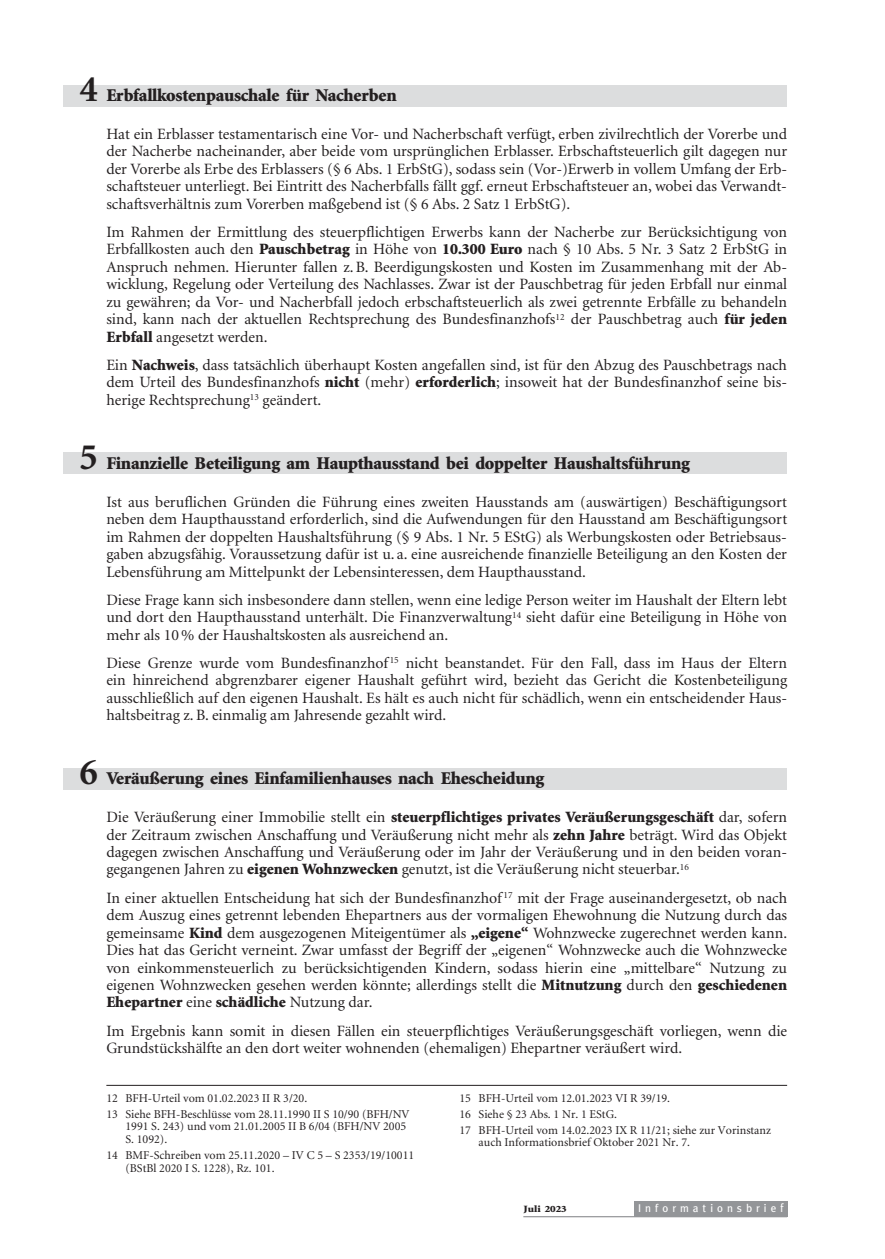
<style>
.page{position:relative;width:885px;height:1259px;background:#fff}
.page>*{position:absolute;margin:0;border:0;box-sizing:border-box;transform-origin:0 0}
.t1{font:900 18px "Minion";letter-spacing:-.015em;color:#231f20}
.t2{font:15.75px/17.4px "Minion";color:#231f20;text-align:justify}
.t3{font:12px/15.9px "Minion";color:#231f20}
.t4{font:11.25px "Meta";letter-spacing:.36em;color:#fff}
.t5{font:900 9.6px "Minion";color:#231f20;scale:1.15 1}
.s1{font-weight:700;font-size:37.5px}
.s2{font-weight:900}
.s3{font-size:12px}
</style>
<div class="page">
<div style="left:64px;top:85px;width:723px;height:21px;background:#dcddde"></div>
<div style="left:64px;top:452px;width:723px;height:22px;background:#dcddde"></div>
<div style="left:64px;top:768px;width:723px;height:21px;background:#dcddde"></div>
<div style="left:634px;top:1200px;width:153px;height:16px;background:#939598"></div>
<hr style="left:523px;top:1216px;width:264px;height:1px;background:#939598">
<hr style="left:106px;top:1085px;width:681px;height:1px;background:#231f20">
<p class="t1" style="left:79px;top:88px;width:319px"><span class="s1">4</span> Erbfallkostenpauschale für Nacherben</p>
<p class="t2" style="left:106px;top:126px;width:682px">Hat ein Erblasser testamentarisch eine Vor- und Nacherbschaft verfügt, erben zivilrechtlich der Vorerbe und der Nacherbe nacheinander, aber beide vom ursprünglichen Erblasser. Erbschaftsteuerlich gilt dagegen nur der Vorerbe als Erbe des Erblassers (§ 6 Abs. 1 ErbStG), sodass sein (Vor-)Erwerb in vollem Umfang der Erb&shy;schaftsteuer unterliegt. Bei Eintritt des Nacherbfalls fällt ggf. erneut Erbschaftsteuer an, wobei das Verwandt&shy;schaftsverhältnis zum Vorerben maßgebend ist (§ 6 Abs. 2 Satz 1 ErbStG).</p>
<p class="t2" style="left:106px;top:225px;width:682px">Im Rahmen der Ermittlung des steuerpflichtigen Erwerbs kann der Nacherbe zur Berücksichtigung von Erbfallkosten auch den <span class="s2">Pauschbetrag</span> in Höhe von <span class="s2">10.300 Euro</span> nach § 10 Abs. 5 Nr. 3 Satz 2 ErbStG in Anspruch nehmen. Hierunter fallen z. B. Beerdigungskosten und Kosten im Zusammenhang mit der Ab&shy;wicklung, Regelung oder Verteilung des Nachlasses. Zwar ist der Pauschbetrag für jeden Erbfall nur einmal zu gewähren; da Vor- und Nacherbfall jedoch erbschaftsteuerlich als zwei getrennte Erbfälle zu behandeln sind, kann nach der aktuellen Rechtsprechung des Bundesfinanzhofs<sup>12</sup> der Pauschbetrag auch <span class="s2">für jeden Erbfall</span> angesetzt werden.</p>
<p class="t2" style="left:106px;top:357px;width:682px">Ein <span class="s2">Nachweis</span>, dass tatsächlich überhaupt Kosten angefallen sind, ist für den Abzug des Pauschbetrags nach dem Urteil des Bundesfinanzhofs <span class="s2">nicht</span> (mehr) <span class="s2">erforderlich</span>; insoweit hat der Bundesfinanzhof seine bis&shy;herige Rechtsprechung<sup>13</sup> geändert.</p>
<p class="t1" style="left:79px;top:456px;width:612px"><span class="s1">5</span> Finanzielle Beteiligung am Haupthausstand bei doppelter Haushaltsführung</p>
<p class="t2" style="left:106px;top:494px;width:682px">Ist aus beruflichen Gründen die Führung eines zweiten Hausstands am (auswärtigen) Beschäftigungsort neben dem Haupthausstand erforderlich, sind die Aufwendungen für den Hausstand am Beschäftigungsort im Rahmen der doppelten Haushaltsführung (§ 9 Abs. 1 Nr. 5 EStG) als Werbungskosten oder Betriebsaus&shy;gaben abzugsfähig. Voraussetzung dafür ist u. a. eine ausreichende finanzielle Beteiligung an den Kosten der Lebensführung am Mittelpunkt der Lebensinteressen, dem Haupthausstand.</p>
<p class="t2" style="left:106px;top:592px;width:682px">Diese Frage kann sich insbesondere dann stellen, wenn eine ledige Person weiter im Haushalt der Eltern lebt und dort den Haupthausstand unterhält. Die Finanzverwaltung<sup>14</sup> sieht dafür eine Beteiligung in Höhe von mehr als 10 % der Haushaltskosten als ausreichend an.</p>
<p class="t2" style="left:106px;top:655px;width:682px">Diese Grenze wurde vom Bundesfinanzhof <sup>15</sup> nicht beanstandet. Für den Fall, dass im Haus der Eltern ein hinreichend abgrenzbarer eigener Haushalt geführt wird, bezieht das Gericht die Kostenbeteiligung ausschließlich auf den eigenen Haushalt. Es hält es auch nicht für schädlich, wenn ein entscheidender Haus&shy;haltsbeitrag z. B. einmalig am Jahresende gezahlt wird.</p>
<p class="t1" style="left:79px;top:771px;width:466px"><span class="s1">6</span> Veräußerung eines Einfamilienhauses nach Ehescheidung</p>
<p class="t2" style="left:106px;top:809px;width:682px">Die Veräußerung einer Immobilie stellt ein <span class="s2">steuerpflichtiges privates Veräußerungsgeschäft</span> dar, sofern der Zeitraum zwischen Anschaffung und Veräußerung nicht mehr als <span class="s2">zehn Jahre</span> beträgt. Wird das Objekt dagegen zwischen Anschaffung und Veräußerung oder im Jahr der Veräußerung und in den beiden voran&shy;gegangenen Jahren zu <span class="s2">eigenen Wohnzwecken</span> genutzt, ist die Veräußerung nicht steuerbar.<sup>16</sup></p>
<p class="t2" style="left:106px;top:890px;width:682px">In einer aktuellen Entscheidung hat sich der Bundesfinanzhof <sup>17</sup> mit der Frage auseinandergesetzt, ob nach dem Auszug eines getrennt lebenden Ehepartners aus der vormaligen Ehewohnung die Nutzung durch das gemeinsame <span class="s2">Kind</span> dem ausgezogenen Miteigentümer als <span class="s2">„eigene“</span> Wohnzwecke zugerechnet werden kann.<br>Dies hat das Gericht verneint. Zwar umfasst der Begriff der „eigenen“ Wohnzwecke auch die Wohnzwecke von einkommensteuerlich zu berücksichtigenden Kindern, sodass hierin eine „mittelbare“ Nutzung zu eigenen Wohnzwecken gesehen werden könnte; allerdings stellt die <span class="s2">Mitnutzung</span> durch den <span class="s2">geschiedenen Ehepartner</span> eine <span class="s2">schädliche</span> Nutzung dar.</p>
<p class="t2" style="left:106px;top:1023px;width:682px">Im Ergebnis kann somit in diesen Fällen ein steuerpflichtiges Veräußerungsgeschäft vorliegen, wenn die<br>Grundstückshälfte an den dort weiter wohnenden (ehemaligen) Ehepartner veräußert wird.</p>
<p class="t3" style="left:106px;top:1090px;width:305px">12 BFH-Urteil vom 01.02.2023 II R 3/20.<br>13 Siehe BFH-Beschlüsse vom 28.11.1990 II S 10/90 (BFH/NV</p>
<p class="t3" style="left:125px;top:1121px;width:282px;line-height:12.8px">1991 S. 243) und vom 21.01.2005 II B 6/04 (BFH/NV 2005<br>S. 1092).</p>
<p class="t3" style="left:125px;top:1149px;width:290px;line-height:12.8px;text-indent:-19px">14 BMF-Schreiben vom 25.11.2020 – IV C 5 – S 2353/19/10011 (BStBl 2020 I S. 1228), Rz. 101.</p>
<p class="t3" style="left:459px;top:1090px;width:313px">15 BFH-Urteil vom 12.01.2023 VI R 39/19.<br>16 Siehe § 23 Abs. 1 Nr. 1 EStG.<br>17 BFH-Urteil vom 14.02.2023 IX R 11/21; siehe zur Vorinstanz</p>
<p class="t3" style="left:478px;top:1135px;width:213px">auch Informationsbrief Oktober 2021 Nr. 7.</p>
<p class="t5" style="left:523px;top:1205px;width:39px">Juli 2023</p>
<p class="t4" style="left:638px;top:1201px;width:147px">Informationsbrie<span class="s3">f</span></p>
</div>
